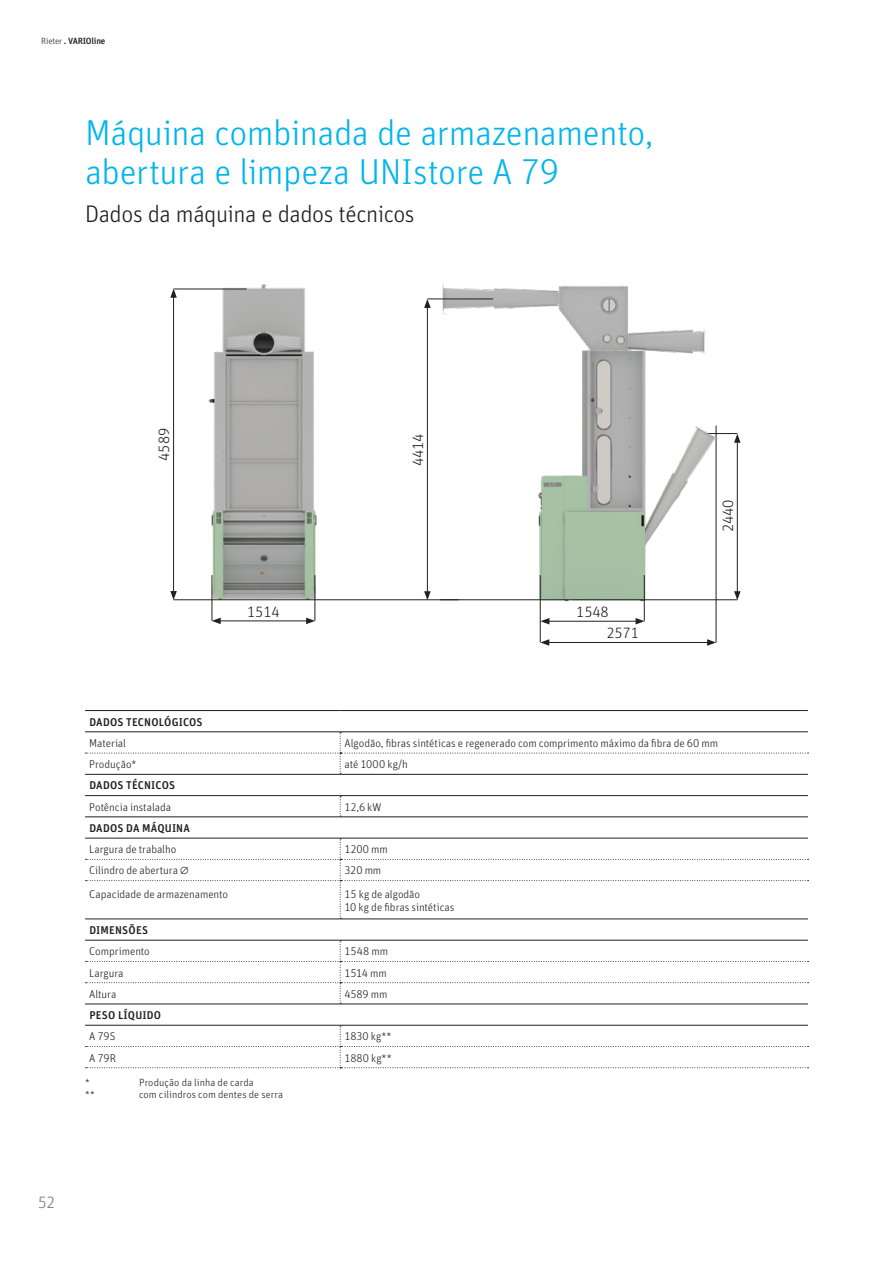
<style>
.page{position:relative;width:893px;height:1263px;background:#fff}
.page>*{position:absolute;margin:0;border:0;box-sizing:border-box;transform-origin:0 0}
.t1{font:300 36px/39px "Unit Pro";letter-spacing:-.015em;color:#02b5eb}
.t2{font:300 24px "Unit Pro";letter-spacing:-.02em;color:#231f20}
.t3{font:300 16.5px "Unit Pro";color:#76787b}
.t4{font:300 15px/21.3px "Unit Pro";letter-spacing:-.01em;color:#231f20}
.t5{font:300 11.25px/13.5px "Unit Pro";letter-spacing:-.005em;color:#231f20}
.t6{font:500 11.25px "Unit Pro";letter-spacing:.015em;color:#231f20}
.t7{font:300 10.5px "Unit Pro";letter-spacing:.005em;color:#231f20}
.t8{font:500 9px "Unit Pro";letter-spacing:-.02em;color:#231f20}
.s1{font-weight:300}
</style>
<div class="page">
<img style="left:173px;top:284px;width:182px;height:320px">
<img style="left:419px;top:285px;width:319px;height:318px">
<hr style="left:212px;top:575px;width:1px;height:46px;background:#231f20">
<hr style="left:315px;top:575px;width:1px;height:46px;background:#231f20">
<hr style="left:540px;top:575px;width:1px;height:67px;background:#231f20">
<hr style="left:644px;top:575px;width:1px;height:46px;background:#231f20">
<hr style="left:716px;top:426px;width:1px;height:216px;background:#231f20">
<hr style="left:440px;top:599px;width:297px;height:1px;background:#231f20">
<hr style="left:173px;top:599px;width:286px;height:1px;background:#231f20">
<hr style="left:427px;top:299px;width:66px;height:1px;background:#231f20">
<hr style="left:173px;top:289px;width:74px;height:1px;background:#231f20">
<hr style="left:706px;top:433px;width:31px;height:1px;background:#231f20">
<hr style="left:218px;top:621px;width:91px;height:1px;background:#231f20">
<svg style="left:212px;top:618px;width:9px;height:6px"></svg>
<svg style="left:306px;top:618px;width:9px;height:6px"></svg>
<hr style="left:547px;top:621px;width:91px;height:1px;background:#231f20">
<svg style="left:540px;top:618px;width:9px;height:6px"></svg>
<svg style="left:636px;top:618px;width:9px;height:6px"></svg>
<hr style="left:737px;top:440px;width:1px;height:154px;background:#231f20">
<svg style="left:734px;top:434px;width:7px;height:9px"></svg>
<svg style="left:734px;top:591px;width:7px;height:9px"></svg>
<hr style="left:427px;top:305px;width:1px;height:289px;background:#231f20">
<svg style="left:424px;top:299px;width:7px;height:9px"></svg>
<svg style="left:424px;top:591px;width:7px;height:9px"></svg>
<hr style="left:173px;top:295px;width:1px;height:298px;background:#231f20">
<svg style="left:170px;top:289px;width:7px;height:9px"></svg>
<svg style="left:170px;top:591px;width:7px;height:9px"></svg>
<hr style="left:547px;top:642px;width:162px;height:1px;background:#231f20">
<svg style="left:540px;top:639px;width:9px;height:7px"></svg>
<svg style="left:707px;top:639px;width:9px;height:7px"></svg>
<img style="left:645px;top:420px;width:74px;height:134px">
<svg style="left:85px;top:732px;width:723px;height:42px"></svg>
<svg style="left:340px;top:796px;width:1px;height:20px"></svg>
<svg style="left:85px;top:839px;width:723px;height:79px"></svg>
<svg style="left:85px;top:941px;width:723px;height:62px"></svg>
<svg style="left:85px;top:1026px;width:723px;height:42px"></svg>
<hr style="left:85px;top:710px;width:255px;height:1px;background:#231f20">
<hr style="left:340px;top:710px;width:468px;height:1px;background:#231f20">
<hr style="left:85px;top:731px;width:255px;height:1px;background:#231f20">
<hr style="left:340px;top:731px;width:468px;height:1px;background:#231f20">
<hr style="left:85px;top:774px;width:255px;height:1px;background:#231f20">
<hr style="left:340px;top:774px;width:468px;height:1px;background:#231f20">
<hr style="left:85px;top:795px;width:255px;height:1px;background:#231f20">
<hr style="left:340px;top:795px;width:468px;height:1px;background:#231f20">
<hr style="left:340px;top:816px;width:468px;height:1px;background:#231f20">
<hr style="left:85px;top:816px;width:255px;height:1px;background:#231f20">
<hr style="left:85px;top:838px;width:255px;height:1px;background:#231f20">
<hr style="left:340px;top:838px;width:468px;height:1px;background:#231f20">
<hr style="left:340px;top:940px;width:468px;height:1px;background:#231f20">
<hr style="left:85px;top:918px;width:255px;height:1px;background:#231f20">
<hr style="left:340px;top:918px;width:468px;height:1px;background:#231f20">
<hr style="left:85px;top:940px;width:255px;height:1px;background:#231f20">
<hr style="left:340px;top:1003px;width:468px;height:1px;background:#231f20">
<hr style="left:340px;top:1025px;width:468px;height:1px;background:#231f20">
<hr style="left:85px;top:1003px;width:255px;height:1px;background:#231f20">
<hr style="left:85px;top:1025px;width:255px;height:1px;background:#231f20">
<p class="t8" style="left:41px;top:34px;width:66px"><span class="s1">Rieter</span> . VARIOline</p>
<h1 class="t1" style="left:85px;top:112px;width:570px">Máquina combinada de armazenamento, abertura e limpeza UNIstore A 79</h1>
<h2 class="t2" style="left:85px;top:197px;width:331px">Dados da máquina e dados técnicos</h2>
<h3 class="t4" style="left:153px;top:461px;width:34px;rotate:-90deg">4589</h3>
<h3 class="t4" style="left:247px;top:600px;width:34px">1514</h3>
<h3 class="t4" style="left:407px;top:466px;width:34px;rotate:-90deg">4414</h3>
<h3 class="t4" style="left:606px;top:600px;width:34px;text-indent:-30px">1548<br>2571</h3>
<h3 class="t4" style="left:716px;top:532px;width:34px;rotate:-90deg">2440</h3>
<p class="t6" style="left:89px;top:713px;width:115px">DADOS TECNOLÓGICOS</p>
<p class="t5" style="left:89px;top:736px;width:38px">Material</p>
<p class="t5" style="left:344px;top:736px;width:375px">Algodão, fibras sintéticas e regenerado com comprimento máximo da fibra de 60 mm</p>
<p class="t5" style="left:89px;top:757px;width:49px">Produção*</p>
<p class="t5" style="left:344px;top:757px;width:65px">até 1000 kg/h</p>
<p class="t6" style="left:89px;top:777px;width:87px">DADOS TÉCNICOS</p>
<p class="t5" style="left:89px;top:799px;width:83px">Potência instalada</p>
<p class="t5" style="left:344px;top:799px;width:38px">12,6 kW</p>
<p class="t6" style="left:89px;top:820px;width:102px">DADOS DA MÁQUINA</p>
<p class="t5" style="left:89px;top:842px;width:89px">Largura de trabalho</p>
<p class="t5" style="left:344px;top:842px;width:45px">1200 mm</p>
<p class="t5" style="left:89px;top:863px;width:101px">Cilindro de abertura ∅</p>
<p class="t5" style="left:344px;top:863px;width:38px">320 mm</p>
<p class="t5" style="left:89px;top:886px;width:140px">Capacidade de armazenamento</p>
<p class="t5" style="left:344px;top:886px;width:112px">15 kg de algodão<br>10 kg de fibras sintéticas</p>
<p class="t6" style="left:89px;top:922px;width:60px">DIMENSÕES</p>
<p class="t5" style="left:89px;top:944px;width:62px">Comprimento</p>
<p class="t5" style="left:344px;top:944px;width:45px">1548 mm</p>
<p class="t5" style="left:89px;top:965px;width:36px">Largura</p>
<p class="t5" style="left:344px;top:965px;width:44px">1514 mm</p>
<p class="t5" style="left:89px;top:987px;width:29px">Altura</p>
<p class="t5" style="left:344px;top:987px;width:45px">4589 mm</p>
<p class="t6" style="left:89px;top:1007px;width:73px">PESO LÍQUIDO</p>
<p class="t5" style="left:89px;top:1029px;width:28px">A 79S</p>
<p class="t5" style="left:344px;top:1029px;width:49px">1830 kg**</p>
<p class="t5" style="left:89px;top:1050px;width:28px">A 79R</p>
<p class="t5" style="left:344px;top:1050px;width:49px">1880 kg**</p>
<p class="t7" style="left:85px;top:1075px;width:6px">*</p>
<p class="t7" style="left:139px;top:1075px;width:116px">Produção da linha de carda</p>
<p class="t7" style="left:85px;top:1087px;width:11px">**</p>
<p class="t7" style="left:139px;top:1087px;width:146px">com cilindros com dentes de serra</p>
<h3 class="t3" style="left:37px;top:1191px;width:20px">52</h3>
</div>
